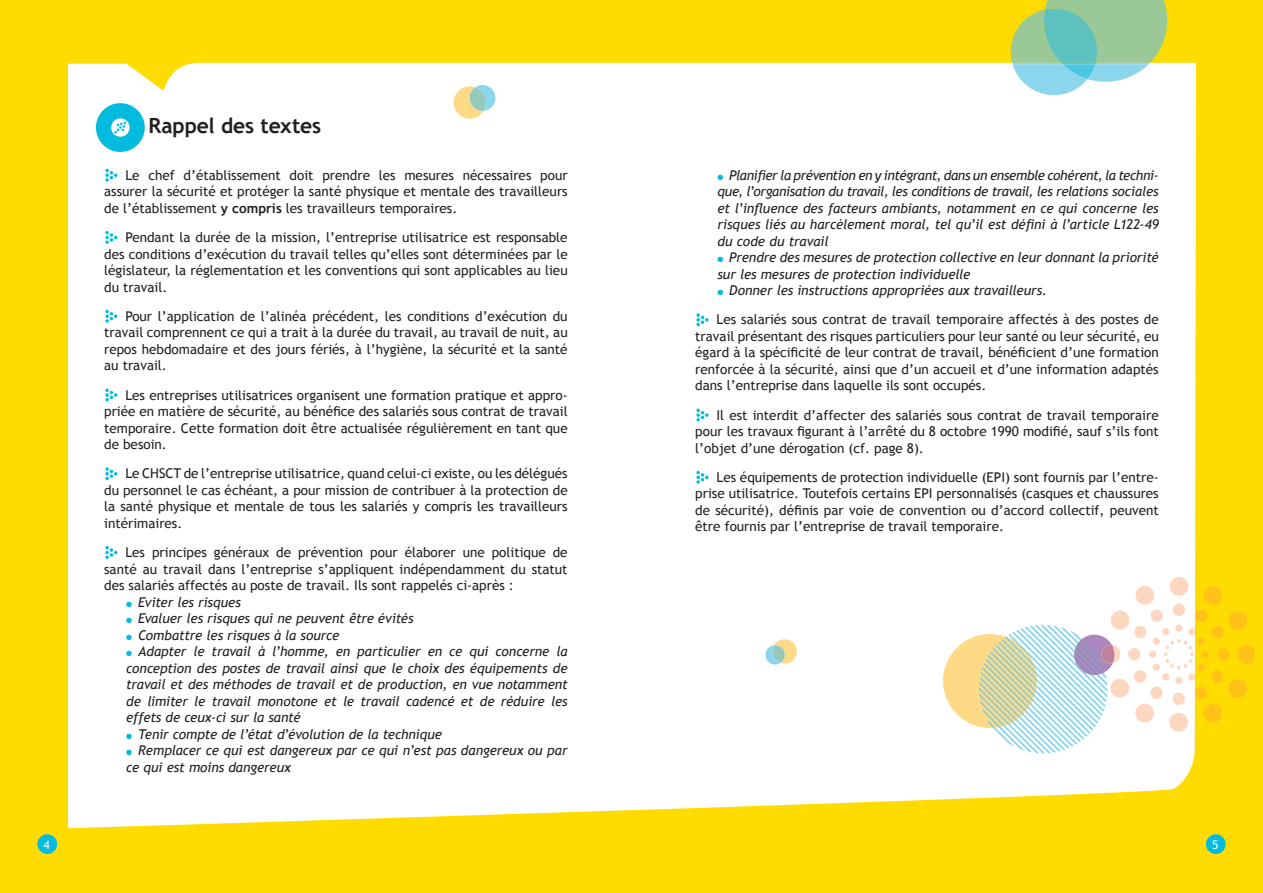
<style>
.page{position:relative;width:1263px;height:893px;background:#fff}
.page>*{position:absolute;margin:0;border:0;box-sizing:border-box;transform-origin:0 0}
.t1{font:700 21px "Trebuchet MS";letter-spacing:-.005em;color:#231f20}
.t2{font:13.5px/16.5px "Trebuchet MS";color:#231f20;text-align:justify}
.t3{font:italic 13.5px/16.5px "Trebuchet MS";letter-spacing:-.005em;color:#231f20;text-align:justify}
.t4{font:12px "Trebuchet MS";color:#fff}
.s1{font-weight:700}
.s2{color:#02bbdf}
.s3{font-style:italic}
</style>
<div class="page">
<div style="left:0;top:0;width:631px;height:893px;background:#ffdc01"></div>
<div style="left:68px;top:62px;width:563px;height:767px;background:#fff"></div>
<svg style="left:105px;top:169px;width:12px;height:13px"></svg>
<svg style="left:105px;top:231px;width:12px;height:13px"></svg>
<svg style="left:105px;top:310px;width:12px;height:13px"></svg>
<svg style="left:105px;top:388px;width:12px;height:13px"></svg>
<svg style="left:105px;top:467px;width:12px;height:13px"></svg>
<svg style="left:105px;top:546px;width:12px;height:13px"></svg>
<svg style="left:96px;top:103px;width:49px;height:49px;background:#51d0e8"></svg>
<div style="left:37px;top:834px;width:20px;height:20px;background:#02bbdf;border-radius:50%"></div>
<svg style="left:454px;top:85px;width:41px;height:34px"></svg>
<div style="left:631px;top:0;width:632px;height:893px;background:#ffdc01"></div>
<div style="left:631px;top:63px;width:565px;height:748px;background:#fff"></div>
<svg style="left:696px;top:313px;width:13px;height:13px"></svg>
<svg style="left:696px;top:409px;width:13px;height:13px"></svg>
<svg style="left:696px;top:471px;width:13px;height:13px"></svg>
<svg style="left:1011px;top:0;width:156px;height:95px;background:#a2d2b2"></svg>
<div style="left:1206px;top:834px;width:20px;height:20px;background:#02bbdf;border-radius:50%"></div>
<svg style="left:765px;top:639px;width:32px;height:25px"></svg>
<svg style="left:943px;top:577px;width:311px;height:177px"></svg>
<div style="left:1169px;top:713px;width:19px;height:19px;background:#fdd7bf;border-radius:50%"></div>
<p class="t4" style="left:44px;top:837px;width:8px">4</p>
<h1 class="t1" style="left:149px;top:113px;width:174px">Rappel des textes</h1>
<p class="t2" style="left:104px;top:167px;width:465px;text-indent:21px">Le chef d’établissement doit prendre les mesures nécessaires pour assurer la sécurité et protéger la santé physique et mentale des travailleurs de l’établissement <span class="s1">y compris</span> les travailleurs temporaires.</p>
<p class="t2" style="left:104px;top:229px;width:465px;text-indent:21px">Pendant la durée de la mission, l’entreprise utilisatrice est responsable des conditions d’exécution du travail telles qu’elles sont déterminées par le législateur, la réglementation et les conventions qui sont applicables au lieu du travail.</p>
<p class="t2" style="left:104px;top:308px;width:465px;text-indent:21px">Pour l’application de l’alinéa précédent, les conditions d’exécution du travail comprennent ce qui a trait à la durée du travail, au travail de nuit, au repos hebdomadaire et des jours fériés, à l’hygiène, la sécurité et la santé au travail.</p>
<p class="t2" style="left:104px;top:387px;width:465px;text-indent:21px">Les entreprises utilisatrices organisent une formation pratique et appro&shy;priée en matière de sécurité, au bénéfice des salariés sous contrat de travail temporaire. Cette formation doit être actualisée régulièrement en tant que de besoin.</p>
<p class="t2" style="left:104px;top:465px;width:465px;text-indent:21px">Le CHSCT de l’entreprise utilisatrice, quand celui-ci existe, ou les délégués du personnel le cas échéant, a pour mission de contribuer à la protection de la santé physique et mentale de tous les salariés y compris les travailleurs intérimaires.</p>
<p class="t2" style="left:104px;top:544px;width:465px;text-indent:21px">Les principes généraux de prévention pour élaborer une politique de santé au travail dans l’entreprise s’appliquent indépendamment du statut des salariés affectés au poste de travail. Ils sont rappelés ci-après :</p>
<p class="t3" style="left:126px;top:594px;width:116px"><span class="s2">●</span> Eviter les risques</p>
<p class="t3" style="left:126px;top:610px;width:289px"><span class="s2">●</span> Evaluer les risques qui ne peuvent être évités</p>
<p class="t3" style="left:126px;top:627px;width:215px"><span class="s2">●</span> Combattre les risques à la source</p>
<p class="t3" style="left:126px;top:643px;width:443px"><span class="s2">●</span> Adapter le travail à l’homme, en particulier en ce qui concerne la conception des postes de travail ainsi que le choix des équipements de travail et des méthodes de travail et de production, en vue notamment de limiter le travail monotone et le travail cadencé et de réduire les effets de ceux-ci sur la santé</p>
<p class="t3" style="left:126px;top:726px;width:317px"><span class="s2">●</span> Tenir compte de l’état d’évolution de la technique</p>
<p class="t3" style="left:126px;top:742px;width:443px"><span class="s2">●</span> Remplacer ce qui est dangereux par ce qui n’est pas dangereux ou par ce qui est moins dangereux</p>
<p class="t3" style="left:717px;top:167px;width:443px"><span class="s2">●</span> Planifier la prévention en y intégrant, dans un ensemble cohérent, la techni&shy;que, l’organisation du travail, les conditions de travail, les relations sociales et l’influence des facteurs ambiants, notamment en ce qui concerne les risques liés au harcèlement moral, tel qu’il est défini à l’article L122-49 du code du travail</p>
<p class="t3" style="left:717px;top:249px;width:443px"><span class="s2">●</span> Prendre des mesures de protection collective en leur donnant la priorité sur les mesures de protection individuelle</p>
<p class="t2" style="left:716px;top:276px;width:444px;line-height:29.2px"><span class="s2">●</span> <span class="s3">Donner les instructions appropriées aux travailleurs.<br></span>Les salariés sous contrat de travail temporaire affectés à des postes de</p>
<p class="t2" style="left:695px;top:328px;width:465px">travail présentant des risques particuliers pour leur santé ou leur sécurité, eu égard à la spécificité de leur contrat de travail, bénéficient d’une formation renforcée à la sécurité, ainsi que d’un accueil et d’une information adaptés dans l’entreprise dans laquelle ils sont occupés.</p>
<p class="t2" style="left:695px;top:407px;width:465px;text-indent:21px">Il est interdit d’affecter des salariés sous contrat de travail temporaire pour les travaux figurant à l’arrêté du 8 octobre 1990 modifié, sauf s’ils font l’objet d’une dérogation (cf. page 8).</p>
<p class="t2" style="left:695px;top:469px;width:465px;text-indent:21px">Les équipements de protection individuelle (EPI) sont fournis par l’entre&shy;prise utilisatrice. Toutefois certains EPI personnalisés (casques et chaussures de sécurité), définis par voie de convention ou d’accord collectif, peuvent être fournis par l’entreprise de travail temporaire.</p>
<p class="t4" style="left:1212px;top:837px;width:8px">5</p>
</div>
